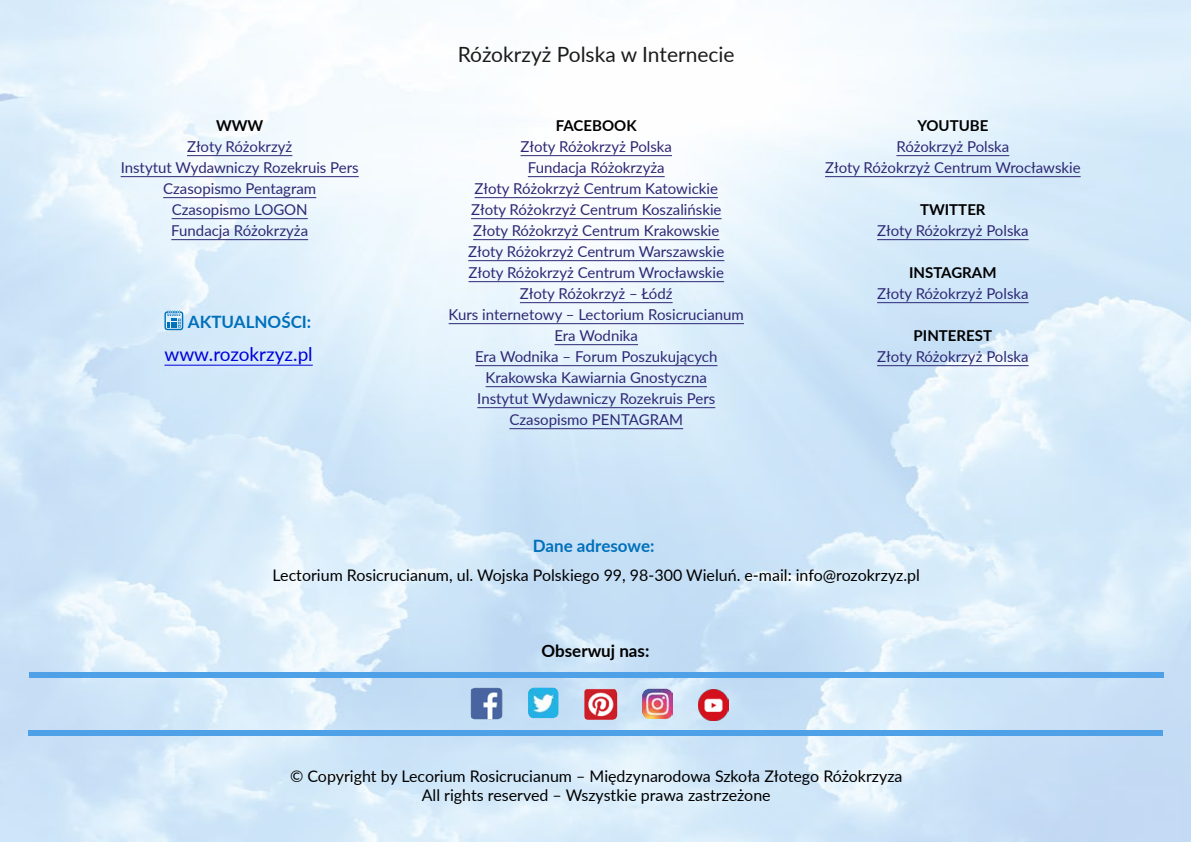
<style>
.page{position:relative;width:1191px;height:842px;background:#fff}
.page>*{position:absolute;margin:0;border:0;box-sizing:border-box;transform-origin:0 0}
.t1{font:21px "Lato";color:#1c1c1c}
.t2{font:19px "Lato";color:#0000da}
.t3{font:700 17px "Lato";color:#0070bb}
.t4{font:700 17px "Lato";color:#000}
.t5{font:16px/19.2px "Lato";color:#000;text-align:center}
.t6{font:15px/21px "Lato";color:#2e2874;text-align:center}
.t7{font:700 15px "Lato";color:#000}
</style>
<div class="page">
<img style="left:1px;top:0;width:1190px;height:842px">
<div style="left:28px;top:730px;width:1134px;height:6px;background:#4ea1e7"></div>
<img style="left:528px;top:688px;width:30px;height:30px">
<img style="left:698px;top:689px;width:30px;height:31px">
<img style="left:470px;top:688px;width:33px;height:31px">
<img style="left:583px;top:688px;width:34px;height:32px">
<img style="left:642px;top:688px;width:31px;height:31px">
<hr style="left:187px;top:155px;width:105px;height:1px;background:#2e2874">
<hr style="left:121px;top:176px;width:238px;height:1px;background:#2e2874">
<hr style="left:163px;top:197px;width:153px;height:1px;background:#2e2874">
<hr style="left:172px;top:218px;width:136px;height:1px;background:#2e2874">
<hr style="left:171px;top:239px;width:137px;height:1px;background:#2e2874">
<hr style="left:520px;top:155px;width:152px;height:1px;background:#2e2874">
<hr style="left:528px;top:176px;width:136px;height:1px;background:#2e2874">
<hr style="left:474px;top:197px;width:244px;height:1px;background:#2e2874">
<hr style="left:471px;top:218px;width:250px;height:1px;background:#2e2874">
<hr style="left:473px;top:239px;width:246px;height:1px;background:#2e2874">
<hr style="left:468px;top:260px;width:256px;height:1px;background:#2e2874">
<hr style="left:468px;top:281px;width:256px;height:1px;background:#2e2874">
<hr style="left:520px;top:302px;width:152px;height:1px;background:#2e2874">
<hr style="left:448px;top:323px;width:296px;height:1px;background:#2e2874">
<hr style="left:554px;top:344px;width:84px;height:1px;background:#2e2874">
<hr style="left:475px;top:365px;width:242px;height:1px;background:#2e2874">
<hr style="left:485px;top:386px;width:222px;height:1px;background:#2e2874">
<hr style="left:477px;top:407px;width:238px;height:1px;background:#2e2874">
<hr style="left:509px;top:428px;width:174px;height:1px;background:#2e2874">
<hr style="left:896px;top:155px;width:113px;height:1px;background:#2e2874">
<hr style="left:825px;top:176px;width:255px;height:1px;background:#2e2874">
<hr style="left:877px;top:239px;width:151px;height:1px;background:#2e2874">
<hr style="left:877px;top:302px;width:151px;height:1px;background:#2e2874">
<hr style="left:877px;top:365px;width:151px;height:1px;background:#2e2874">
<hr style="left:164px;top:365px;width:149px;height:1px;background:#0000da">
<svg style="left:164px;top:311px;width:19px;height:19px"></svg>
<div style="left:29px;top:672px;width:1134px;height:5px;background:#4ea1e7"></div>
<h1 class="t1" style="left:458px;top:39px;width:278px">Różokrzyż Polska w Internecie</h1>
<p class="t7" style="left:556px;top:115px;width:82px">FACEBOOK</p>
<p class="t6" style="left:448px;top:136px;width:297px">Złoty Różokrzyż Polska<br>Fundacja Różokrzyża<br>Złoty Różokrzyż Centrum Katowickie<br>Złoty Różokrzyż Centrum Koszalińskie<br>Złoty Różokrzyż Centrum Krakowskie<br>Złoty Różokrzyż Centrum Warszawskie<br>Złoty Różokrzyż Centrum Wrocławskie<br>Złoty Różokrzyż – Łódź<br>Kurs internetowy – Lectorium Rosicrucianum<br>Era Wodnika<br>Era Wodnika – Forum Poszukujących<br>Krakowska Kawiarnia Gnostyczna<br>Instytut Wydawniczy Rozekruis Pers<br>Czasopismo PENTAGRAM</p>
<p class="t7" style="left:917px;top:115px;width:72px">YOUTUBE</p>
<p class="t6" style="left:825px;top:136px;width:257px">Różokrzyż Polska<br>Złoty Różokrzyż Centrum Wrocławskie</p>
<p class="t7" style="left:920px;top:199px;width:67px">TWITTER</p>
<p class="t6" style="left:877px;top:220px;width:153px">Złoty Różokrzyż Polska</p>
<p class="t7" style="left:909px;top:262px;width:89px">INSTAGRAM</p>
<p class="t6" style="left:877px;top:283px;width:153px">Złoty Różokrzyż Polska</p>
<p class="t7" style="left:913px;top:325px;width:80px">PINTEREST</p>
<p class="t7" style="left:216px;top:115px;width:49px">WWW</p>
<p class="t6" style="left:121px;top:136px;width:239px">Złoty Różokrzyż<br>Instytut Wydawniczy Rozekruis Pers<br>Czasopismo Pentagram<br>Czasopismo LOGON<br>Fundacja Różokrzyża</p>
<p class="t3" style="left:188px;top:310px;width:125px">AKTUALNOŚCI:</p>
<p class="t2" style="left:164px;top:340px;width:150px">www.rozokrzyz.pl</p>
<p class="t6" style="left:877px;top:346px;width:153px">Złoty Różokrzyż Polska</p>
<p class="t3" style="left:533px;top:534px;width:123px">Dane adresowe:</p>
<p class="t5" style="left:272px;top:565px;width:649px">Lectorium Rosicrucianum, ul. Wojska Polskiego 99, 98-300 Wieluń. e-mail: info@rozokrzyz.pl</p>
<p class="t4" style="left:541px;top:638px;width:109px">Obserwuj nas:</p>
<p class="t5" style="left:290px;top:766px;width:614px">© Copyright by Lecorium Rosicrucianum – Międzynarodowa Szkoła Złotego Różokrzyza<br>All rights reserved – Wszystkie prawa zastrzeżone</p>
</div>
